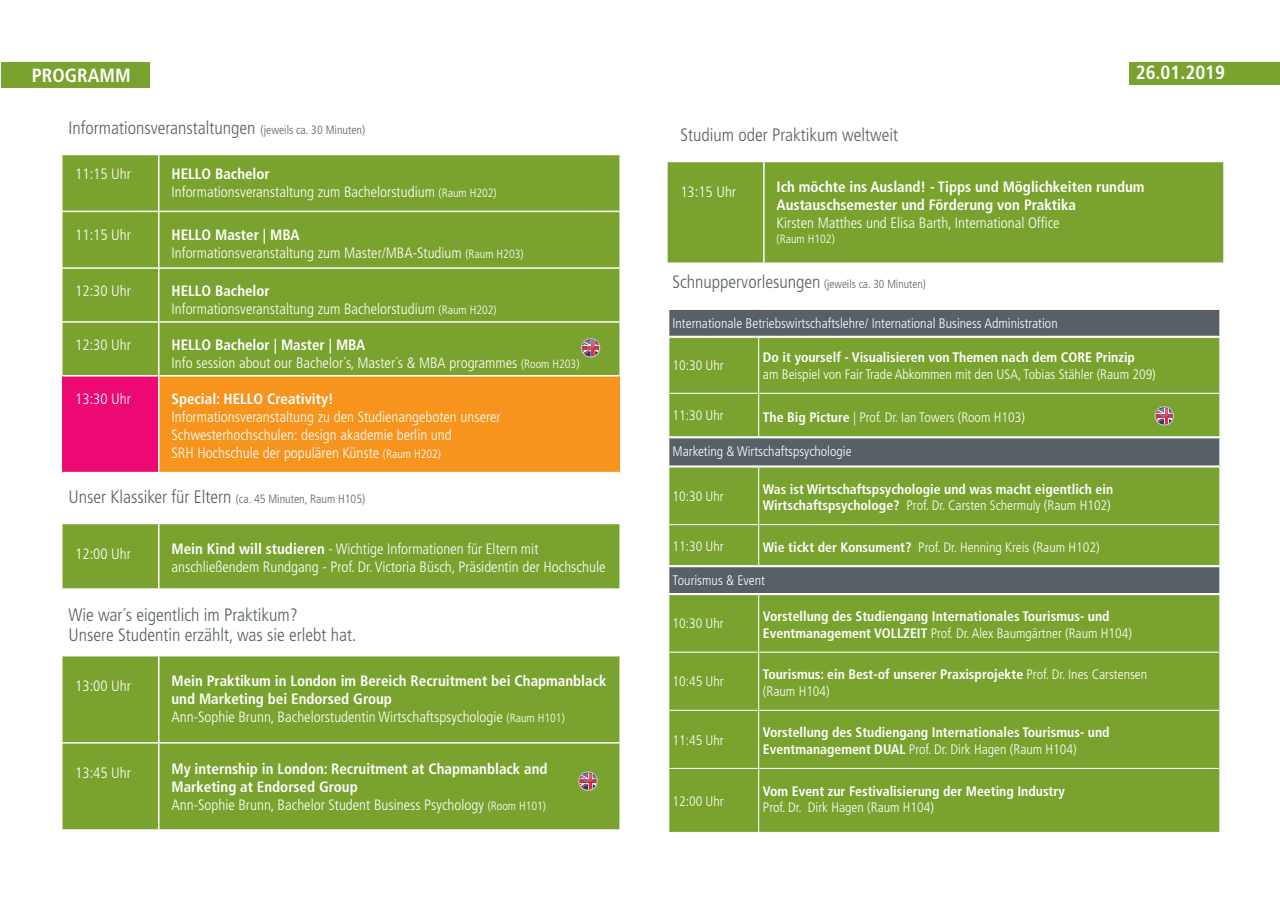
<style>
.page{position:relative;width:1280px;height:910px;background:#fff}
.page>*{position:absolute;margin:0;border:0;box-sizing:border-box;transform-origin:0 0}
.t1{font:700 condensed 19.05px "Frutiger LT Std";color:#fff}
.t2{font:300 condensed 18px/19.5px "Frutiger LT Pro";color:#576066}
.t3{font:300 condensed 15px/18px "Frutiger LT Pro";color:#fff}
.t4{font:700 condensed 15px/18px "Frutiger LT Std";color:#fff}
.t5{font:300 condensed 13.8px "Frutiger LT Pro";color:#fff}
.t6{font:700 condensed 13.8px "Frutiger LT Std";color:#fff}
.t7{font:300 condensed 12px "Frutiger LT Pro";color:#fff}
.t8{font:300 condensed 11.7px "Frutiger LT Pro";color:#576066}
.s1{font-size:12px}
.s2{font-family:"Frutiger LT Std";font-weight:700}
.s3{font-size:18px}
.s4{font-family:"Frutiger LT Pro";font-weight:300}
</style>
<div class="page">
<svg style="left:63px;top:155px;width:556px;height:433px;fill:#79a22e"></svg>
<div style="left:63px;top:376px;width:96px;height:97px;background:#ed0973"></div>
<div style="left:159px;top:376px;width:460px;height:97px;background:#f7941d"></div>
<div style="left:63px;top:656px;width:556px;height:173px;background:#79a22e"></div>
<hr style="left:158px;top:155px;width:1px;height:56px;background:#fff">
<hr style="left:63px;top:211px;width:96px;height:1px;background:#fff">
<hr style="left:159px;top:211px;width:460px;height:1px;background:#fff">
<hr style="left:158px;top:212px;width:1px;height:55px;background:#fff">
<hr style="left:63px;top:267px;width:96px;height:2px;background:#fff">
<hr style="left:159px;top:267px;width:460px;height:2px;background:#fff">
<hr style="left:158px;top:269px;width:1px;height:52px;background:#fff">
<hr style="left:63px;top:321px;width:96px;height:2px;background:#fff">
<hr style="left:159px;top:321px;width:460px;height:2px;background:#fff">
<hr style="left:158px;top:323px;width:1px;height:52px;background:#fff">
<hr style="left:63px;top:375px;width:96px;height:2px;background:#fff">
<hr style="left:159px;top:375px;width:460px;height:2px;background:#fff">
<hr style="left:158px;top:377px;width:1px;height:95px;background:#fff">
<hr style="left:63px;top:472px;width:96px;height:1px;background:#fff">
<hr style="left:159px;top:472px;width:460px;height:1px;background:#fff">
<hr style="left:63px;top:523px;width:96px;height:1px;background:#fff">
<hr style="left:159px;top:523px;width:460px;height:1px;background:#fff">
<hr style="left:158px;top:524px;width:1px;height:64px;background:#fff">
<hr style="left:158px;top:656px;width:1px;height:86px;background:#fff">
<hr style="left:63px;top:742px;width:96px;height:2px;background:#fff">
<hr style="left:159px;top:742px;width:460px;height:2px;background:#fff">
<hr style="left:158px;top:744px;width:1px;height:85px;background:#fff">
<div style="left:1px;top:63px;width:149px;height:25px;background:#79a22e"></div>
<svg style="left:580px;top:338px;width:20px;height:20px"></svg>
<div style="left:669px;top:310px;width:550px;height:26px;background:#576066"></div>
<svg style="left:669px;top:338px;width:550px;height:494px;background:#779e32"></svg>
<div style="left:668px;top:437px;width:552px;height:29px;background:#576066"></div>
<hr style="left:758px;top:338px;width:1px;height:55px;background:#fff">
<hr style="left:669px;top:393px;width:90px;height:1px;background:#fff">
<hr style="left:759px;top:393px;width:460px;height:1px;background:#fff">
<hr style="left:758px;top:394px;width:1px;height:42px;background:#fff">
<hr style="left:758px;top:468px;width:1px;height:56px;background:#fff">
<hr style="left:669px;top:524px;width:90px;height:1px;background:#fff">
<hr style="left:759px;top:524px;width:460px;height:1px;background:#fff">
<hr style="left:758px;top:525px;width:1px;height:40px;background:#fff">
<hr style="left:758px;top:595px;width:1px;height:57px;background:#fff">
<hr style="left:669px;top:652px;width:90px;height:1px;background:#fff">
<hr style="left:759px;top:652px;width:460px;height:1px;background:#fff">
<hr style="left:758px;top:653px;width:1px;height:57px;background:#fff">
<hr style="left:669px;top:710px;width:90px;height:1px;background:#fff">
<hr style="left:759px;top:710px;width:460px;height:1px;background:#fff">
<hr style="left:758px;top:711px;width:1px;height:57px;background:#fff">
<hr style="left:669px;top:768px;width:90px;height:1px;background:#fff">
<hr style="left:759px;top:768px;width:460px;height:1px;background:#fff">
<hr style="left:758px;top:769px;width:1px;height:63px;background:#fff">
<hr style="left:667px;top:436px;width:92px;height:2px;background:#fff">
<hr style="left:667px;top:438px;width:2px;height:27px;background:#fff">
<hr style="left:759px;top:436px;width:462px;height:2px;background:#fff">
<hr style="left:1219px;top:438px;width:2px;height:27px;background:#fff">
<hr style="left:667px;top:465px;width:92px;height:3px;background:#fff">
<hr style="left:759px;top:465px;width:462px;height:3px;background:#fff">
<hr style="left:667px;top:565px;width:92px;height:2px;background:#fff">
<hr style="left:759px;top:565px;width:462px;height:2px;background:#fff">
<hr style="left:667px;top:593px;width:92px;height:2px;background:#fff">
<hr style="left:759px;top:593px;width:462px;height:2px;background:#fff">
<div style="left:1129px;top:62px;width:151px;height:23px;background:#79a22e"></div>
<svg style="left:1153px;top:406px;width:21px;height:20px"></svg>
<svg style="left:577px;top:771px;width:21px;height:20px"></svg>
<div style="left:668px;top:162px;width:555px;height:100px;background:#79a22e"></div>
<hr style="left:763px;top:162px;width:2px;height:100px;background:#fff">
<p class="t1" style="left:32px;top:64px;width:100px">Programm</p>
<p class="t2" style="left:69px;top:118px;width:298px">Informationsveranstaltungen <span class="s1">(jeweils ca. 30 Minuten)</span></p>
<p class="t3" style="left:75px;top:164px;width:57px">11:15 Uhr</p>
<p class="t4" style="left:171px;top:164px;width:100px">HELLO Bachelor</p>
<p class="t3" style="left:171px;top:182px;width:327px">Informationsveranstaltung zum Bachelorstudium <span class="s1">(Raum H202)</span></p>
<p class="t3" style="left:75px;top:226px;width:57px">11:15 Uhr</p>
<p class="t4" style="left:171px;top:225px;width:129px">HELLO Master | MBA</p>
<p class="t3" style="left:171px;top:244px;width:354px">Informationsveranstaltung zum Master/MBA-Studium <span class="s1">(Raum H203)</span></p>
<p class="t3" style="left:75px;top:282px;width:57px">12:30 Uhr</p>
<p class="t4" style="left:171px;top:282px;width:100px">HELLO Bachelor</p>
<p class="t3" style="left:171px;top:300px;width:327px">Informationsveranstaltung zum Bachelorstudium <span class="s1">(Raum H202)</span></p>
<p class="t3" style="left:75px;top:336px;width:57px">12:30 Uhr</p>
<p class="t4" style="left:171px;top:336px;width:195px">HELLO Bachelor | Master | MBA</p>
<p class="t3" style="left:171px;top:354px;width:409px">Info session about our Bachelor´s, Master´s &amp; MBA programmes <span class="s1">(Room H203)</span></p>
<p class="t3" style="left:75px;top:390px;width:57px">13:30 Uhr</p>
<p class="t4" style="left:171px;top:390px;width:164px">Special: HELLO Creativity!</p>
<p class="t3" style="left:171px;top:408px;width:331px">Informationsveranstaltung zu den Studienangeboten unserer<br>Schwesterhochschulen: design akademie berlin und<br>SRH Hochschule der populären Künste <span class="s1">(Raum H202)</span></p>
<p class="t2" style="left:69px;top:487px;width:298px">Unser Klassiker für Eltern <span class="s1">(ca. 45 Minuten, Raum H105)</span></p>
<p class="t3" style="left:75px;top:545px;width:57px">12:00 Uhr</p>
<p class="t3" style="left:171px;top:540px;width:435px"><span class="s2">Mein Kind will studieren</span> - Wichtige Informationen für Eltern mit anschließendem Rundgang - Prof. Dr. Victoria Büsch, Präsidentin der Hochschule</p>
<p class="t2" style="left:69px;top:605px;width:289px">Wie war´s eigentlich im Praktikum?<br>Unsere Studentin erzählt, was sie erlebt hat.</p>
<p class="t3" style="left:75px;top:677px;width:57px">13:00 Uhr</p>
<p class="t4" style="left:171px;top:672px;width:436px">Mein Praktikum in London im Bereich Recruitment bei Chapmanblack und Marketing bei Endorsed Group</p>
<p class="t3" style="left:171px;top:708px;width:395px">Ann-Sophie Brunn, Bachelorstudentin Wirtschaftspsychologie <span class="s1">(Raum H101)</span></p>
<p class="t3" style="left:75px;top:764px;width:57px">13:45 Uhr</p>
<p class="t4" style="left:171px;top:759px;width:378px">My internship in London: Recruitment at Chapmanblack and<br>Marketing at Endorsed Group</p>
<p class="t3" style="left:171px;top:796px;width:376px">Ann-Sophie Brunn, Bachelor Student Business Psychology <span class="s1">(Room H101)</span></p>
<p class="t2" style="left:680px;top:125px;width:219px">Studium oder Praktikum weltweit</p>
<p class="t1" style="left:1136px;top:61px;width:91px">26.01.2019</p>
<p class="t3" style="left:680px;top:183px;width:57px">13:15 Uhr</p>
<p class="t4" style="left:777px;top:178px;width:369px">Ich möchte ins Ausland! - Tipps und Möglichkeiten rundum<br>Austauschsemester und Förderung von Praktika</p>
<p class="t3" style="left:777px;top:214px;width:285px">Kirsten Matthes und Elisa Barth, International Office</p>
<p class="t7" style="left:777px;top:232px;width:60px">(Raum H102)</p>
<p class="t8" style="left:672px;top:278px;width:255px"><span class="s3">Schnuppervorlesungen</span> (jeweils ca. 30 Minuten)</p>
<p class="t5" style="left:672px;top:315px;width:387px">Internationale Betriebswirtschaftslehre/ International Business Administration</p>
<p class="t5" style="left:672px;top:358px;width:53px">10:30 Uhr</p>
<p class="t6" style="left:763px;top:349px;width:315px">Do it yourself - Visualisieren von Themen nach dem CORE</p>
<p class="t6" style="left:1096px;top:349px;width:41px">Prinzip</p>
<p class="t5" style="left:763px;top:366px;width:394px">am Beispiel von Fair Trade Abkommen mit den USA, Tobias Stähler (Raum 209)</p>
<p class="t5" style="left:672px;top:408px;width:53px">11:30 Uhr</p>
<p class="t5" style="left:763px;top:409px;width:263px"><span class="s2">The Big Picture</span> | Prof. Dr. Ian Towers (Room H103)</p>
<p class="t5" style="left:672px;top:444px;width:181px">Marketing &amp; Wirtschaftspsychologie</p>
<p class="t5" style="left:672px;top:488px;width:53px">10:30 Uhr</p>
<p class="t6" style="left:763px;top:481px;width:352px">Was ist Wirtschaftspsychologie und was macht eigentlich ein</p>
<p class="t5" style="left:763px;top:497px;width:349px"><span class="s2">Wirtschaftspsychologe?</span> Prof. Dr. Carsten Schermuly (Raum H102)</p>
<p class="t5" style="left:672px;top:538px;width:53px">11:30 Uhr</p>
<p class="t5" style="left:763px;top:539px;width:338px"><span class="s2">Wie tickt der Konsument?</span> Prof. Dr. Henning Kreis (Raum H102)</p>
<p class="t5" style="left:672px;top:573px;width:94px">Tourismus &amp; Event</p>
<p class="t5" style="left:672px;top:616px;width:53px">10:30 Uhr</p>
<p class="t6" style="left:763px;top:608px;width:348px">Vorstellung des Studiengang Internationales Tourismus- und</p>
<p class="t5" style="left:763px;top:625px;width:370px"><span class="s2">Eventmanagement VOLLZEIT</span> Prof. Dr. Alex Baumgärtner (Raum H104)</p>
<p class="t5" style="left:672px;top:674px;width:53px">10:45 Uhr</p>
<p class="t6" style="left:763px;top:666px;width:386px">Tourismus: ein Best-of unserer Praxisprojekte <span class="s4">Prof. Dr. Ines Carstensen</span></p>
<p class="t5" style="left:763px;top:683px;width:68px">(Raum H104)</p>
<p class="t5" style="left:672px;top:732px;width:53px">11:45 Uhr</p>
<p class="t6" style="left:763px;top:724px;width:348px">Vorstellung des Studiengang Internationales Tourismus- und</p>
<p class="t5" style="left:763px;top:741px;width:315px"><span class="s2">Eventmanagement DUAL</span> Prof. Dr. Dirk Hagen (Raum H104)</p>
<p class="t5" style="left:672px;top:793px;width:53px">12:00 Uhr</p>
<p class="t6" style="left:763px;top:783px;width:303px">Vom Event zur Festivalisierung der Meeting Industry</p>
<p class="t5" style="left:763px;top:799px;width:173px">Prof. Dr. Dirk Hagen (Raum H104)</p>
</div>
